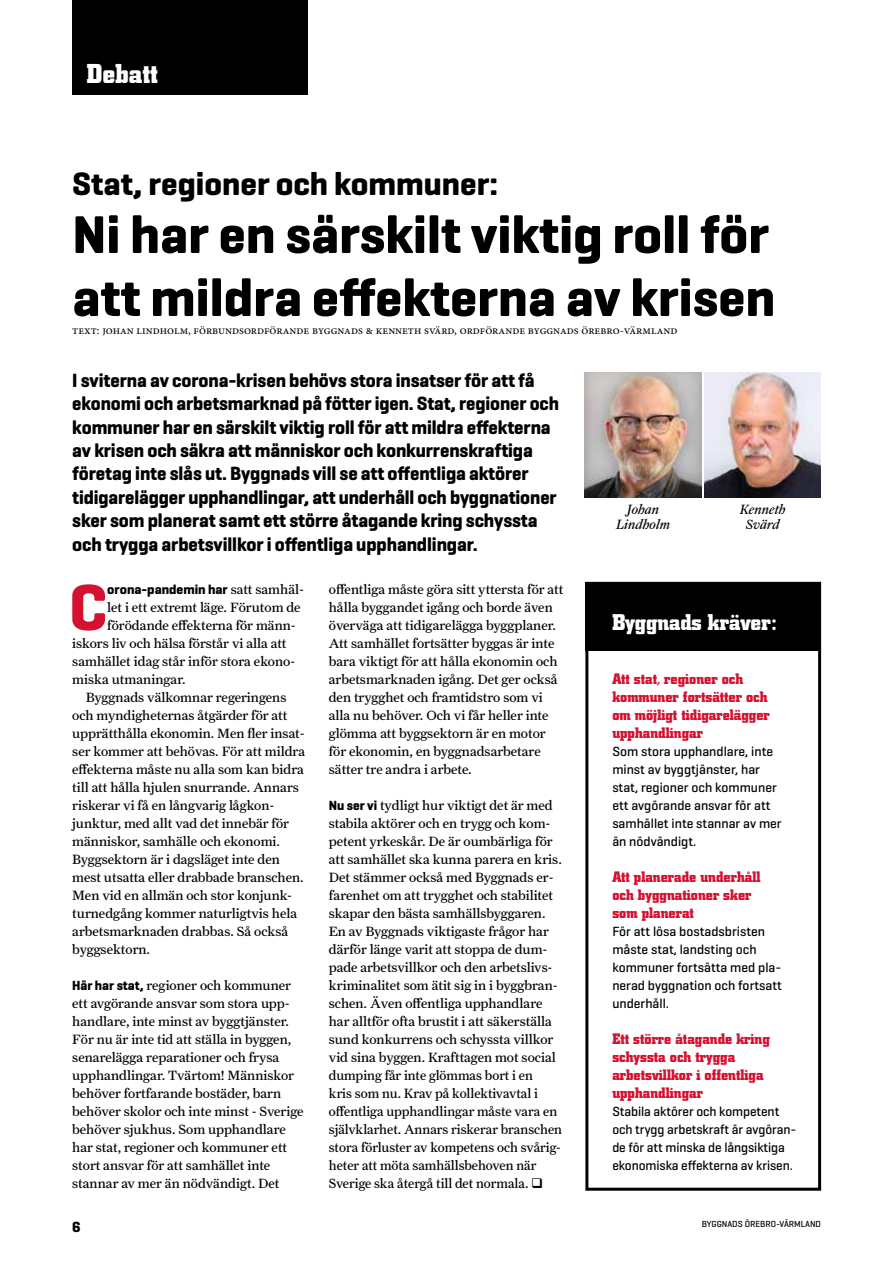
<style>
.page{position:relative;width:893px;height:1263px;background:#fff}
.page>*{position:absolute;margin:0;border:0;box-sizing:border-box;transform-origin:0 0}
.t1{font:700 66.45px "Geogrotesque";color:#d51130}
.t2{font:700 54px/63px "Geogrotesque";color:#000}
.t3{font:700 33px "Geogrotesque";color:#000}
.t4{font:700 27px "City";color:#fff}
.t5{font:700 22.5px "City";color:#fff}
.t6{font:700 19.5px/23.4px "Geogrotesque";letter-spacing:-.005em;color:#000;scale:.96 1}
.t7{font:700 15px/18px "City";color:#d51130}
.t8{font:700 15px "Geogrotesque";color:#000}
.t9{font:13.5px/18px "Farnham Text";color:#000}
.t10{font:500 13.5px/18px "Geogrotesque";color:#000}
.t11{font:700 13.5px "Geogrotesque";color:#000}
.t12{font:italic 13.5px/15px "Farnham Text";color:#000;text-align:center}
.t13{font:12px "Minion Pro";color:#000}
.t14{font:500 9px "Geogrotesque";color:#000}
.s1{font-family:"Farnham Text";font-weight:400}
.s2{font-family:"Geogrotesque";font-weight:700}
</style>
<div class="page">
<div style="left:585px;top:583px;width:236px;height:68px;background:#000"></div>
<img style="left:585px;top:372px;width:116px;height:125px">
<div style="left:72px;top:0;width:236px;height:95px;background:#000"></div>
<div style="left:585px;top:582px;width:236px;height:609px;border:3px solid #000"></div>
<img style="left:704px;top:372px;width:117px;height:125px">
<h3 class="t4" style="left:87px;top:58px;width:73px">Debatt</h3>
<h3 class="t3" style="left:72px;top:163px;width:427px">Stat, regioner och kommuner:</h3>
<h2 class="t2" style="left:72px;top:203px;width:704px">Ni har en särskilt viktig roll för att mildra effekterna av krisen</h2>
<p class="t13" style="left:72px;top:322px;width:607px">text: johan lindholm, förbundsordförande byggnads &amp; kenneth svärd, ordförande byggnads örebro-värmland</p>
<p class="t6" style="left:72px;top:368px;width:508px">I sviterna av corona-krisen behövs stora insatser för att få ekonomi och arbetsmarknad på fötter igen. Stat, regioner och kommuner har en särskilt viktig roll för att mildra effekterna av krisen och säkra att människor och konkurrenskraftiga företag inte slås ut. Byggnads vill se att offentliga aktörer tidigarelägger upphandlingar, att underhåll och byggnationer sker som planerat samt ett större åtagande kring schyssta och trygga arbetsvillkor i offentliga upphandlingar.</p>
<p class="t12" style="left:616px;top:502px;width:56px">Johan<br>Lindholm</p>
<p class="t12" style="left:740px;top:502px;width:47px">Kenneth<br>Svärd</p>
<h1 class="t1" style="left:69px;top:566px;width:40px">C</h1>
<p class="t11" style="left:107px;top:581px;width:198px">orona-pandemin har <span class="s1">satt samhäl-</span></p>
<p class="t9" style="left:107px;top:598px;width:195px">let i ett extremt läge. Förutom de</p>
<p class="t9" style="left:107px;top:616px;width:190px">förödande effekterna för männ-</p>
<p class="t9" style="left:72px;top:634px;width:216px">iskors liv och hälsa förstår vi alla att</p>
<p class="t9" style="left:72px;top:652px;width:225px">samhället idag står inför stora ekono-</p>
<p class="t9" style="left:72px;top:670px;width:115px">miska utmaningar.</p>
<p class="t9" style="left:86px;top:688px;width:202px">Byggnads välkomnar regeringens</p>
<p class="t9" style="left:72px;top:706px;width:217px">och myndigheternas åtgärder för att</p>
<p class="t9" style="left:72px;top:724px;width:234px">upprätthålla ekonomin. Men fler insat-</p>
<p class="t9" style="left:72px;top:742px;width:234px">ser kommer att behövas. För att mildra</p>
<p class="t9" style="left:72px;top:760px;width:233px">effekterna måste nu alla som kan bidra</p>
<p class="t9" style="left:72px;top:778px;width:228px">till att hålla hjulen snurrande. Annars</p>
<p class="t9" style="left:72px;top:796px;width:204px">riskerar vi få en långvarig lågkon-</p>
<p class="t9" style="left:72px;top:814px;width:218px">junktur, med allt vad det innebär för</p>
<p class="t9" style="left:72px;top:832px;width:209px">människor, samhälle och ekonomi.</p>
<p class="t9" style="left:72px;top:850px;width:209px">Byggsektorn är i dagsläget inte den</p>
<p class="t9" style="left:72px;top:868px;width:233px">mest utsatta eller drabbade branschen.</p>
<p class="t9" style="left:72px;top:886px;width:221px">Men vid en allmän och stor konjunk-</p>
<p class="t9" style="left:72px;top:904px;width:226px">turnedgång kommer naturligtvis hela</p>
<p class="t9" style="left:72px;top:922px;width:218px">arbetsmarknaden drabbas. Så också</p>
<p class="t9" style="left:72px;top:940px;width:79px">byggsektorn.</p>
<p class="t9" style="left:72px;top:976px;width:233px"><span class="s2">Här har stat,</span> regioner och kommuner ett avgörande ansvar som stora upp&shy;handlare, inte minst av byggtjänster.<br>För nu är inte tid att ställa in byggen, senarelägga reparationer och frysa upphandlingar. Tvärtom! Människor behöver fortfarande bostäder, barn behöver skolor och inte minst - Sverige behöver sjukhus. Som upphandlare har stat, regioner och kommuner ett stort ansvar för att samhället inte stannar av mer än nödvändigt. Det</p>
<p class="t9" style="left:329px;top:580px;width:236px">offentliga måste göra sitt yttersta för att hålla byggandet igång och borde även överväga att tidigarelägga byggplaner.<br>Att samhället fortsätter byggas är inte bara viktigt för att hålla ekonomin och arbetsmarknaden igång. Det ger också den trygghet och framtidstro som vi alla nu behöver. Och vi får heller inte glömma att byggsektorn är en motor för ekonomin, en byggnadsarbetare sätter tre andra i arbete.</p>
<p class="t9" style="left:329px;top:796px;width:235px"><span class="s2">Nu ser vi</span> tydligt hur viktigt det är med stabila aktörer och en trygg och kom&shy;petent yrkeskår. De är oumbärliga för att samhället ska kunna parera en kris.<br>Det stämmer också med Byggnads er&shy;farenhet om att trygghet och stabilitet skapar den bästa samhällsbyggaren.<br>En av Byggnads viktigaste frågor har därför länge varit att stoppa de dum&shy;pade arbetsvillkor och den arbetslivs&shy;kriminalitet som ätit sig in i byggbran&shy;schen. Även offentliga upphandlare har alltför ofta brustit i att säkerställa sund konkurrens och schyssta villkor vid sina byggen. Krafttagen mot social dumping får inte glömmas bort i en<br>kris som nu. Krav på kollektivavtal i offentliga upphandlingar måste vara en självklarhet. Annars riskerar branschen stora förluster av kompetens och svårig&shy;heter att möta samhällsbehoven när Sverige ska återgå till det normala. ❑</p>
<h3 class="t5" style="left:612px;top:610px;width:166px">Byggnads kräver:</h3>
<p class="t7" style="left:612px;top:670px;width:159px">Att stat, regioner och kommuner fortsätter och om möjligt tidigarelägger upphandlingar</p>
<p class="t10" style="left:612px;top:742px;width:171px">Som stora upphandlare, inte minst av byggtjänster, har stat, regioner och kommuner ett avgörande ansvar för att samhället inte stannar av mer än nödvändigt.</p>
<p class="t7" style="left:612px;top:868px;width:150px">Att planerade underhåll och byggnationer sker som planerat</p>
<p class="t10" style="left:612px;top:922px;width:171px">För att lösa bostadsbristen måste stat, landsting och kommuner fortsätta med pla&shy;nerad byggnation och fortsatt underhåll.</p>
<p class="t7" style="left:612px;top:1030px;width:159px">Ett större åtagande kring schyssta och trygga arbetsvillkor i offentliga upphandlingar</p>
<p class="t10" style="left:612px;top:1102px;width:186px">Stabila aktörer och kompetent och trygg arbetskraft är avgöran&shy;de för att minska de långsiktiga ekonomiska effekterna av krisen.</p>
<p class="t8" style="left:72px;top:1217px;width:10px">6</p>
<p class="t14" style="left:702px;top:1218px;width:121px">BYGGNADS ÖREBRO-VÄRMLAND</p>
</div>
